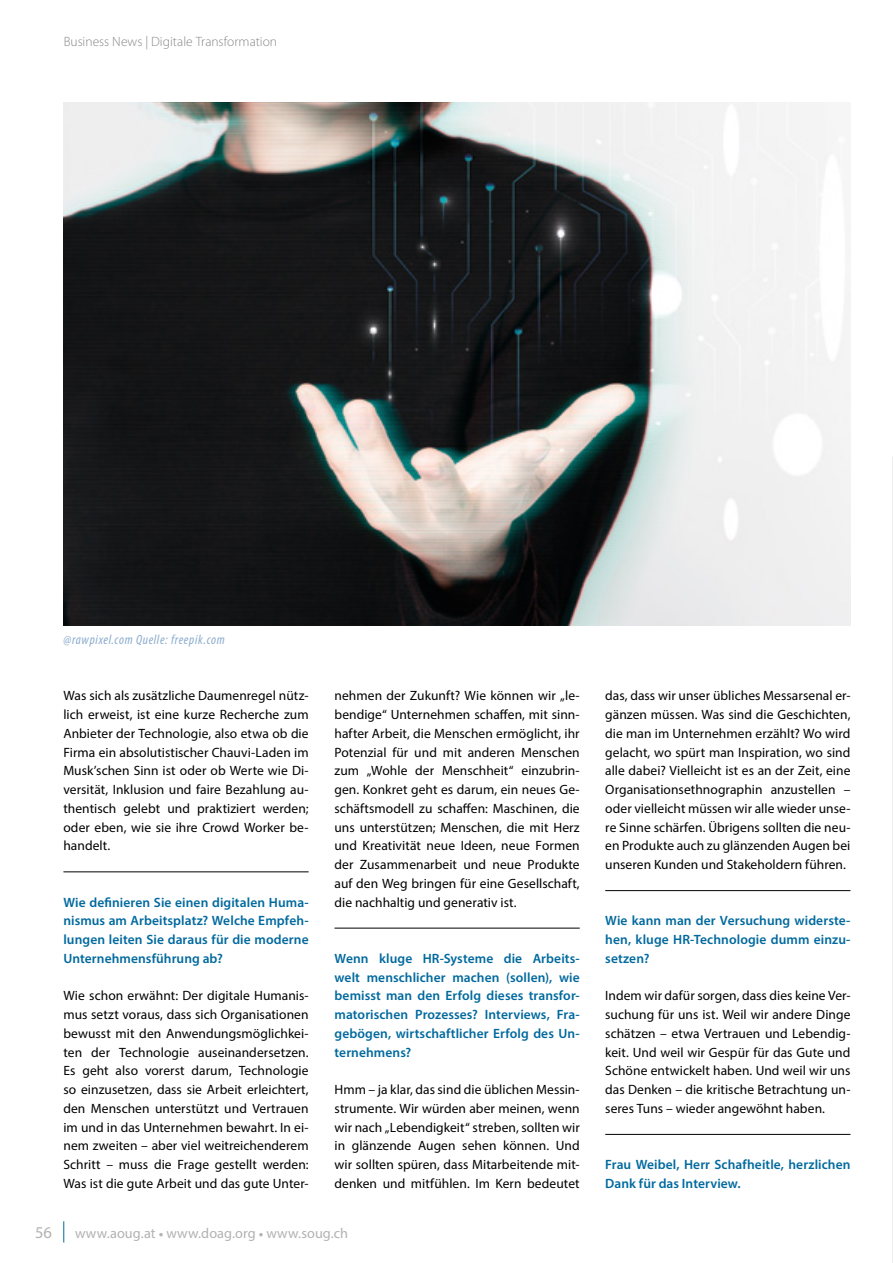
<style>
.page{position:relative;width:893px;height:1263px;background:#fff}
.page>*{position:absolute;margin:0;border:0;box-sizing:border-box;transform-origin:0 0}
.t1{font:16.5px "Myriad Pro";color:#b3b2b2}
.t2{font:14.25px "Myriad Pro";letter-spacing:.005em;color:#b3b2b2}
.t3{font:13.5px/18.8px "Myriad Pro";letter-spacing:.005em;color:#000;text-align:justify}
.t4{font:600 13.5px/18.8px "Myriad Pro";letter-spacing:.005em;color:#00699e;text-align:justify}
.t5{font:300 13.5px "Myriad Pro";color:#878787}
.t6{font:italic condensed 13.5px "Myriad Pro";letter-spacing:.05em;color:#8dacce}
.s1{font-size:16.5px}
</style>
<div class="page">
<svg style="left:63px;top:1221px;width:1px;height:21px"></svg>
<hr style="left:63px;top:871px;width:246px;height:1px;background:#000">
<hr style="left:334px;top:928px;width:246px;height:1px;background:#000">
<hr style="left:605px;top:890px;width:245px;height:1px;background:#000">
<hr style="left:605px;top:1134px;width:245px;height:1px;background:#000">
<img style="left:64px;top:102px;width:786px;height:523px">
<svg style="left:892px;top:457px;width:1px;height:806px"></svg>
<p class="t5" style="left:64px;top:35px;width:215px">Business News | Digitale Transformation</p>
<p class="t6" style="left:64px;top:631px;width:163px">@rawpixel.com Quelle: freepik.com</p>
<p class="t3" style="left:63px;top:686px;width:247px">Was sich als zusätzliche Daumenregel nütz&shy;lich erweist, ist eine kurze Recherche zum Anbieter der Technologie, also etwa ob die Firma ein absolutistischer Chauvi-Laden im Musk’schen Sinn ist oder ob Werte wie Di&shy;versität, Inklusion und faire Bezahlung au&shy;thentisch gelebt und praktiziert werden; oder eben, wie sie ihre Crowd Worker be&shy;handelt.</p>
<p class="t4" style="left:63px;top:892px;width:247px">Wie definieren Sie einen digitalen Huma&shy;nismus am Arbeitsplatz? Welche Empfeh&shy;lungen leiten Sie daraus für die moderne Unternehmensführung ab?</p>
<p class="t3" style="left:63px;top:986px;width:247px">Wie schon erwähnt: Der digitale Humanis&shy;mus setzt voraus, dass sich Organisationen bewusst mit den Anwendungsmöglichkei&shy;ten der Technologie auseinandersetzen.<br>Es geht also vorerst darum, Technologie so einzusetzen, dass sie Arbeit erleichtert, den Menschen unterstützt und Vertrauen im und in das Unternehmen bewahrt. In ei&shy;nem zweiten – aber viel weitreichenderem Schritt – muss die Frage gestellt werden:<br>Was ist die gute Arbeit und das gute Unter-</p>
<p class="t3" style="left:334px;top:686px;width:247px">nehmen der Zukunft? Wie können wir „le&shy;bendige“ Unternehmen schaffen, mit sinn&shy;hafter Arbeit, die Menschen ermöglicht, ihr Potenzial für und mit anderen Menschen zum „Wohle der Menschheit“ einzubrin&shy;gen. Konkret geht es darum, ein neues Ge&shy;schäftsmodell zu schaffen: Maschinen, die uns unterstützen; Menschen, die mit Herz und Kreativität neue Ideen, neue Formen der Zusammenarbeit und neue Produkte auf den Weg bringen für eine Gesellschaft, die nachhaltig und generativ ist.</p>
<p class="t4" style="left:334px;top:949px;width:247px">Wenn kluge HR-Systeme die Arbeits&shy;welt menschlicher machen (sollen), wie bemisst man den Erfolg dieses transfor&shy;matorischen Prozesses? Interviews, Fra&shy;gebögen, wirtschaftlicher Erfolg des Un&shy;ternehmens?</p>
<p class="t3" style="left:334px;top:1080px;width:247px">Hmm – ja klar, das sind die üblichen Messin&shy;strumente. Wir würden aber meinen, wenn wir nach „Lebendigkeit“ streben, sollten wir in glänzende Augen sehen können. Und wir sollten spüren, dass Mitarbeitende mit&shy;denken und mitfühlen. Im Kern bedeutet</p>
<p class="t1" style="left:35px;top:1222px;width:18px">56</p>
<p class="t2" style="left:75px;top:1224px;width:275px">www.aoug.at <span class="s1">•</span> www.doag.org <span class="s1">•</span> www.soug.ch</p>
<p class="t3" style="left:605px;top:686px;width:247px">das, dass wir unser übliches Messarsenal er&shy;gänzen müssen. Was sind die Geschichten, die man im Unternehmen erzählt? Wo wird gelacht, wo spürt man Inspiration, wo sind alle dabei? Vielleicht ist es an der Zeit, eine Organisationsethnographin anzustellen – oder vielleicht müssen wir alle wieder unse&shy;re Sinne schärfen. Übrigens sollten die neu&shy;en Produkte auch zu glänzenden Augen bei unseren Kunden und Stakeholdern führen.</p>
<p class="t4" style="left:605px;top:911px;width:247px">Wie kann man der Versuchung widerste&shy;hen, kluge HR-Technologie dumm einzu&shy;setzen?</p>
<p class="t3" style="left:605px;top:986px;width:247px">Indem wir dafür sorgen, dass dies keine Ver&shy;suchung für uns ist. Weil wir andere Dinge schätzen – etwa Vertrauen und Lebendig&shy;keit. Und weil wir Gespür für das Gute und Schöne entwickelt haben. Und weil wir uns das Denken – die kritische Betrachtung un&shy;seres Tuns – wieder angewöhnt haben.</p>
<p class="t4" style="left:605px;top:1155px;width:247px">Frau Weibel, Herr Schafheitle, herzlichen<br>Dank für das Interview.</p>
</div>
